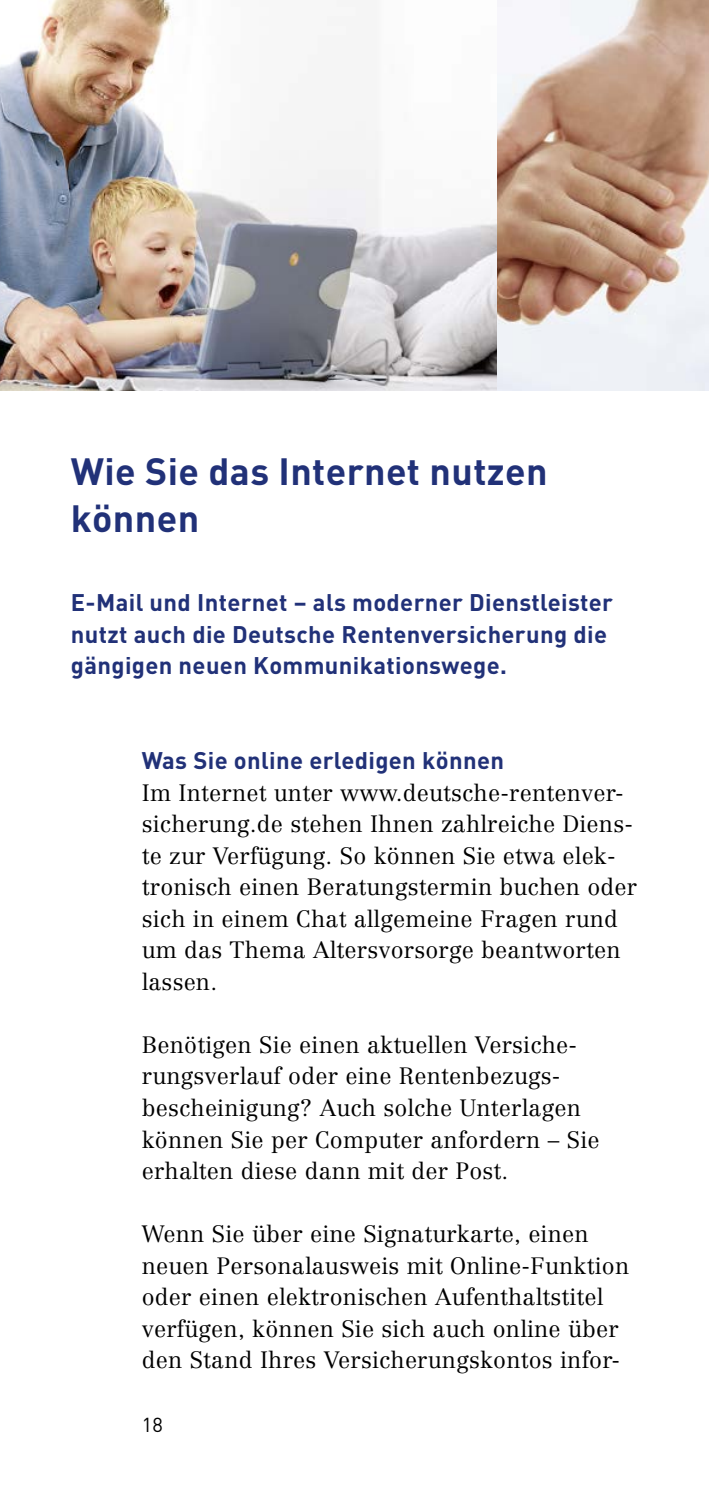
<style>
.page{position:relative;width:709px;height:1489px;background:#fff}
.page>*{position:absolute;margin:0;border:0;box-sizing:border-box;transform-origin:0 0}
.t1{font:700 37.5px/47.2px "DIN";letter-spacing:.01em;color:#213178}
.t2{font:700 23.75px/31.5px "DIN";letter-spacing:.015em;color:#213178}
.t3{font:300 23.25px/31.5px "Centennial";letter-spacing:.01em;color:#000}
.t4{font:20px "DIN";color:#000}
</style>
<div class="page">
<img style="left:0;top:0;width:709px;height:390px">
<h1 class="t1" style="left:71px;top:446px;width:478px">Wie Sie das Internet nutzen können</h1>
<p class="t2" style="left:71px;top:586px;width:543px">E-Mail und Internet – als moderner Dienstleister nutzt auch die Deutsche Rentenversicherung die gängigen neuen Kommunikationswege.</p>
<p class="t2" style="left:142px;top:743px;width:364px">Was Sie online erledigen können</p>
<p class="t3" style="left:142px;top:776px;width:497px">Im Internet unter www.deutsche-rentenver&shy;sicherung.de stehen Ihnen zahlreiche Diens&shy;te zur Verfügung. So können Sie etwa elek&shy;tronisch einen Beratungstermin buchen oder sich in einem Chat allgemeine Fragen rund um das Thema Altersvorsorge beantworten lassen.</p>
<p class="t3" style="left:142px;top:1028px;width:459px">Benötigen Sie einen aktuellen Versiche&shy;rungsverlauf oder eine Rentenbezugs&shy;bescheinigung? Auch solche Unterlagen können Sie per Computer anfordern – Sie erhalten diese dann mit der Post.</p>
<p class="t3" style="left:142px;top:1217px;width:489px">Wenn Sie über eine Signaturkarte, einen neuen Personalausweis mit Online-Funktion oder einen elektronischen Aufenthaltstitel verfügen, können Sie sich auch online über den Stand Ihres Versicherungskontos infor-</p>
<p class="t4" style="left:142px;top:1411px;width:23px">18</p>
</div>
